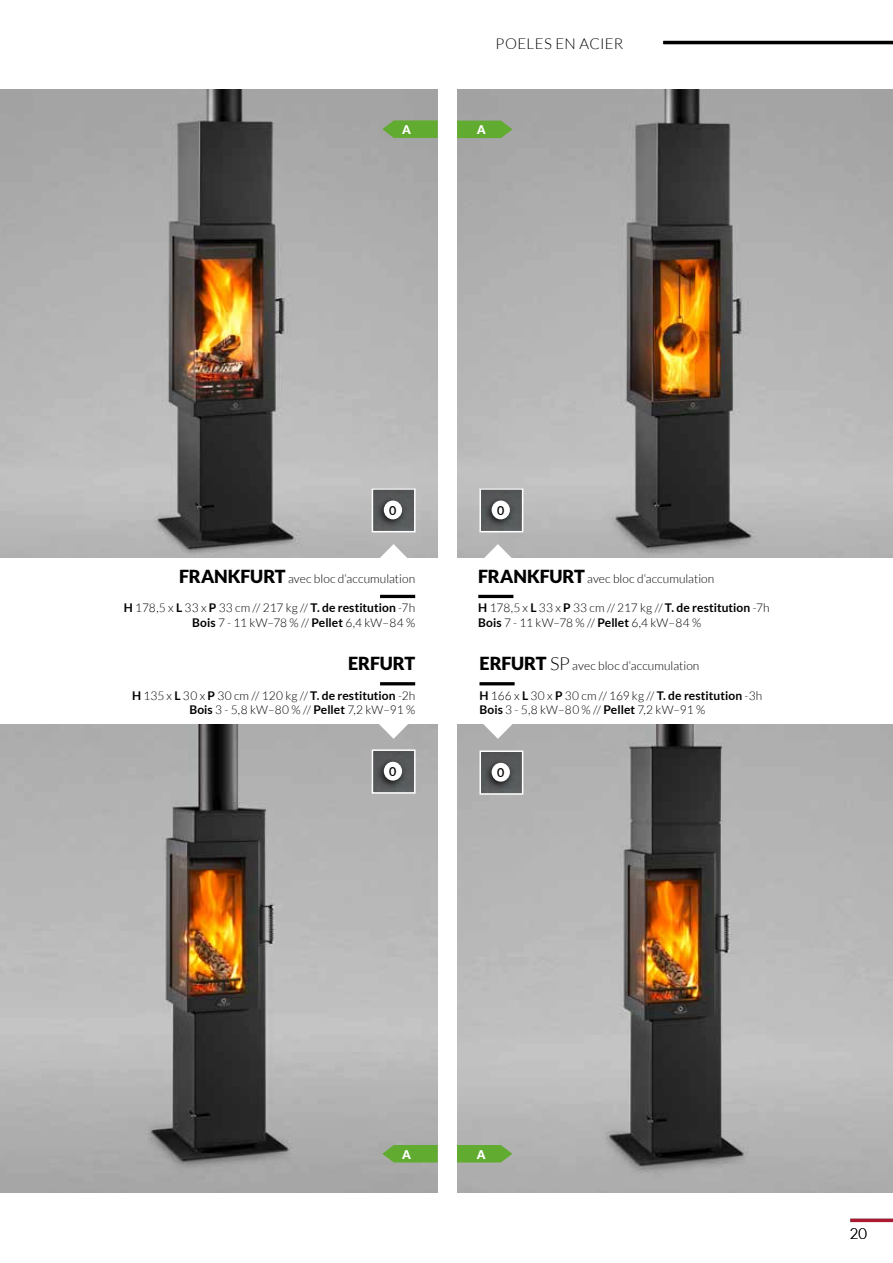
<style>
.page{position:relative;width:893px;height:1263px;background:#fff}
.page>*{position:absolute;margin:0;border:0;box-sizing:border-box;transform-origin:0 0}
.t1{font:900 18px "Lato";letter-spacing:-.015em;color:#000}
.t2{font:300 15px "Lato";letter-spacing:.015em;color:#000}
.t3{font:600 12.45px "Lato";color:#000}
.t4{font:300 12px/14.4px "Lato";letter-spacing:.005em;color:#000}
.t5{font:900 12px "Lato";color:#fff}
.s1{font-weight:900;font-size:18px}
.s2{font-weight:700}
.s3{font-size:18px}
</style>
<div class="page">
<hr style="left:850px;top:1219px;width:43px;height:3px;background:#ab182f">
<hr style="left:663px;top:41px;width:230px;height:3px;background:#000">
<hr style="left:892px;top:724px;width:1px;height:468px;background:#020203">
<img style="left:457px;top:725px;width:436px;height:468px">
<img style="left:0;top:89px;width:438px;height:468px">
<img style="left:457px;top:89px;width:436px;height:468px">
<img style="left:0;top:725px;width:438px;height:468px">
<svg style="left:379px;top:724px;width:29px;height:15px"></svg>
<svg style="left:379px;top:544px;width:29px;height:14px"></svg>
<svg style="left:483px;top:724px;width:30px;height:15px"></svg>
<svg style="left:483px;top:544px;width:30px;height:14px"></svg>
<svg style="left:382px;top:120px;width:56px;height:18px"></svg>
<svg style="left:382px;top:1145px;width:56px;height:17px"></svg>
<svg style="left:457px;top:1145px;width:55px;height:17px"></svg>
<hr style="left:478px;top:595px;width:35px;height:3px;background:#000">
<hr style="left:380px;top:595px;width:35px;height:3px;background:#000">
<hr style="left:479px;top:682px;width:36px;height:3px;background:#000">
<hr style="left:380px;top:682px;width:35px;height:3px;background:#000">
<img style="left:482px;top:753px;width:38px;height:39px">
<div style="left:479px;top:750px;width:44px;height:45px;border:2px solid #fff"></div>
<div style="left:484px;top:759px;width:31px;height:31px;background:#000;opacity:.75"></div>
<div style="left:492px;top:763px;width:18px;height:19px;background:#fff;border-radius:50%"></div>
<img style="left:375px;top:752px;width:38px;height:39px">
<div style="left:372px;top:749px;width:44px;height:45px;border:2px solid #fff"></div>
<div style="left:376px;top:758px;width:31px;height:31px;background:#000;opacity:.75"></div>
<div style="left:384px;top:762px;width:18px;height:18px;background:#fff;border-radius:50%"></div>
<img style="left:375px;top:491px;width:38px;height:38px">
<div style="left:372px;top:488px;width:44px;height:44px;border:2px solid #fff"></div>
<div style="left:376px;top:497px;width:31px;height:31px;background:#000;opacity:.75"></div>
<div style="left:384px;top:500px;width:18px;height:19px;background:#fff;border-radius:50%"></div>
<img style="left:482px;top:491px;width:38px;height:38px">
<div style="left:479px;top:488px;width:44px;height:44px;border:2px solid #fff"></div>
<div style="left:484px;top:497px;width:31px;height:31px;background:#000;opacity:.75"></div>
<div style="left:492px;top:500px;width:18px;height:19px;background:#fff;border-radius:50%"></div>
<svg style="left:457px;top:121px;width:55px;height:17px"></svg>
<p class="t5" style="left:402px;top:123px;width:10px">A</p>
<p class="t2" style="left:495px;top:35px;width:129px">POELES EN ACIER</p>
<p class="t3" style="left:389px;top:501px;width:9px">0</p>
<p class="t3" style="left:497px;top:501px;width:9px">0</p>
<p class="t4" style="left:179px;top:572px;width:238px"><span class="s1">FRANKFURT</span> avec bloc d‘accumulation</p>
<p class="t4" style="left:124px;top:601px;width:293px;text-align:right"><span class="s2">H</span> 178,5 x <span class="s2">L</span> 33 x <span class="s2">P</span> 33 cm // 217 kg // <span class="s2">T. de restitution</span> -7h<br><span class="s2">Bois</span> 7 - 11 kW–78 % // <span class="s2">Pellet</span> 6,4 kW–84 %</p>
<h1 class="t1" style="left:348px;top:653px;width:69px">ERFURT</h1>
<p class="t4" style="left:132px;top:688px;width:284px;text-align:right"><span class="s2">H</span> 135 x <span class="s2">L</span> 30 x <span class="s2">P</span> 30 cm // 120 kg // <span class="s2">T. de restitution</span> -2h<br><span class="s2">Bois</span> 3 - 5,8 kW–80 % // <span class="s2">Pellet</span> 7,2 kW–91 %</p>
<p class="t4" style="left:478px;top:572px;width:238px"><span class="s1">FRANKFURT</span> avec bloc d‘accumulation</p>
<p class="t4" style="left:478px;top:601px;width:293px"><span class="s2">H</span> 178,5 x <span class="s2">L</span> 33 x <span class="s2">P</span> 33 cm // 217 kg // <span class="s2">T. de restitution</span> -7h<br><span class="s2">Bois</span> 7 - 11 kW–78 % // <span class="s2">Pellet</span> 6,4 kW–84 %</p>
<p class="t4" style="left:479px;top:659px;width:221px"><span class="s1">ERFURT</span> <span class="s3">SP</span> avec bloc d‘accumulation</p>
<p class="t4" style="left:479px;top:688px;width:284px"><span class="s2">H</span> 166 x <span class="s2">L</span> 30 x <span class="s2">P</span> 30 cm // 169 kg // <span class="s2">T. de restitution</span> -3h<br><span class="s2">Bois</span> 3 - 5,8 kW–80 % // <span class="s2">Pellet</span> 7,2 kW–91 %</p>
<p class="t3" style="left:389px;top:763px;width:9px">0</p>
<p class="t3" style="left:497px;top:764px;width:9px">0</p>
<p class="t5" style="left:402px;top:1147px;width:10px">A</p>
<p class="t5" style="left:477px;top:1147px;width:10px">A</p>
<p class="t2" style="left:850px;top:1226px;width:19px">20</p>
</div>
